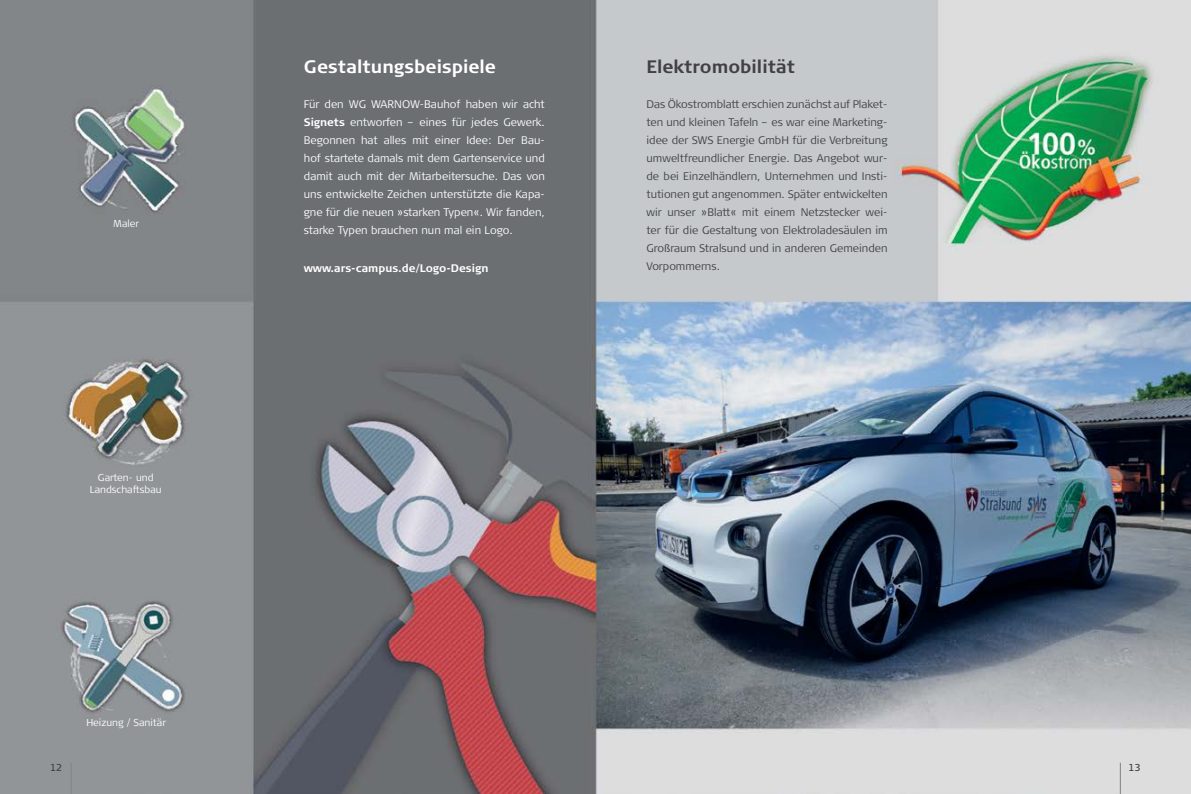
<style>
.page{position:relative;width:1191px;height:794px;background:#fff}
.page>*{position:absolute;margin:0;border:0;box-sizing:border-box;transform-origin:0 0}
.t1{font:700 18px "Signa Column";color:#fff}
.t2{font:700 18px "Signa Column";color:#414042}
.t3{font:300 11px/18px "Signa Column";color:#414042}
.t4{font:300 11px/18px "Signa Column";color:#fff;text-align:justify}
.t5{font:700 11px "Signa Column";color:#fff}
.t6{font:300 10px/12px "Signa Column";color:#fff;text-align:center}
.t7{font:10px "Signa Column";color:#414042}
.s1{font-weight:700}
</style>
<div class="page">
<img style="left:0;top:0;width:1191px;height:794px">
<hr style="left:71px;top:763px;width:1px;height:31px;background:#808285">
<hr style="left:1120px;top:763px;width:1px;height:31px;background:#808285">
<p class="t6" style="left:114px;top:218px;width:27px">Maler</p>
<p class="t6" style="left:90px;top:471px;width:73px">Garten- und<br>Landschaftsbau</p>
<p class="t6" style="left:86px;top:717px;width:81px">Heizung / Sanitär</p>
<h1 class="t1" style="left:304px;top:57px;width:194px">Gestaltungsbeispiele</h1>
<p class="t4" style="left:304px;top:95px;width:242px">Für den WG WARNOW-Bauhof haben wir acht <span class="s1">Signets</span> entworfen – eines für jedes Gewerk.<br>Begonnen hat alles mit einer Idee: Der Bau&shy;hof startete damals mit dem Gartenservice und damit auch mit der Mitarbeitersuche. Das von uns entwickelte Zeichen unterstützte die Kapa&shy;gne für die neuen »starken Typen«. Wir fanden, starke Typen brauchen nun mal ein Logo.</p>
<p class="t5" style="left:304px;top:261px;width:186px">www.ars-campus.de/Logo-Design</p>
<h1 class="t2" style="left:646px;top:57px;width:150px">Elektromobilität</h1>
<p class="t3" style="left:646px;top:95px;width:242px">Das Ökostromblatt erschien zunächst auf Plaket&shy;ten und kleinen Tafeln – es war eine Marketing&shy;idee der SWS Energie GmbH für die Verbreitung umweltfreundlicher Energie. Das Angebot wur&shy;de bei Einzelhändlern, Unternehmen und Insti&shy;tutionen gut angenommen. Später entwickelten wir unser »Blatt« mit einem Netzstecker wei&shy;ter für die Gestaltung von Elektroladesäulen im Großraum Stralsund und in anderen Gemeinden Vorpommerns.</p>
<p class="t7" style="left:50px;top:761px;width:14px">12</p>
<p class="t7" style="left:1128px;top:761px;width:14px">13</p>
</div>
